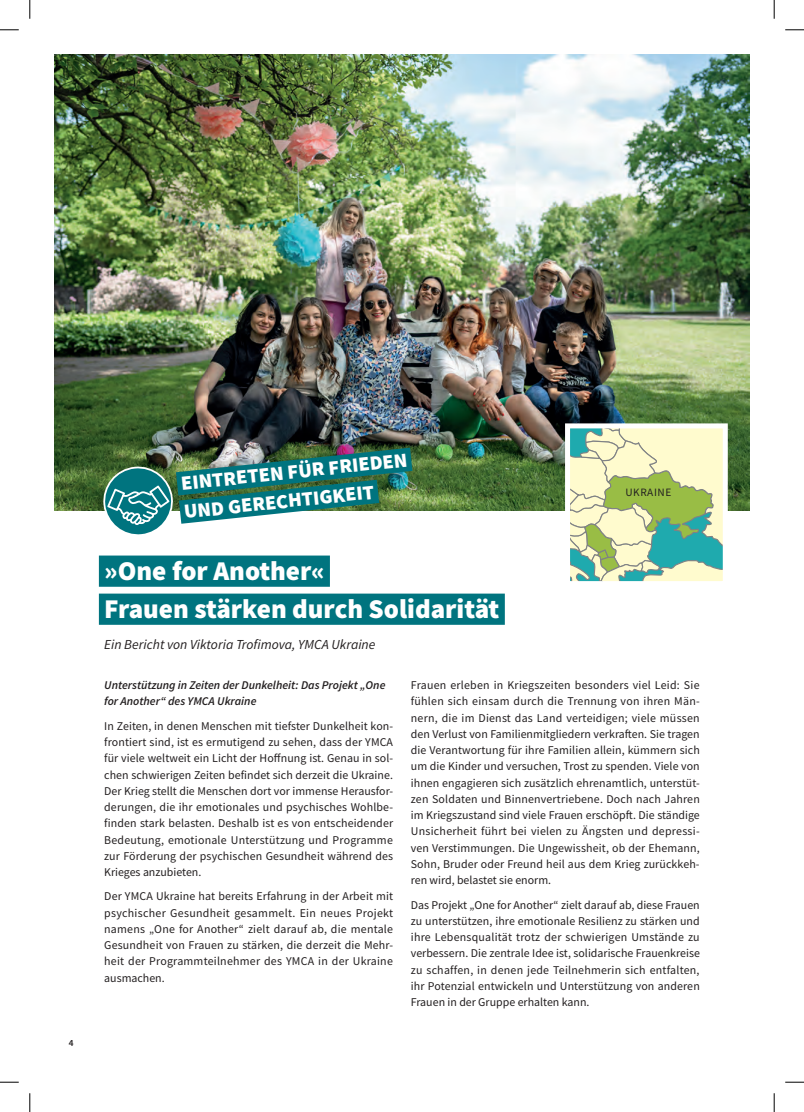
<style>
.page{position:relative;width:804px;height:1112px;background:#fff}
.page>*{position:absolute;margin:0;border:0;box-sizing:border-box;transform-origin:0 0}
.t1{font:900 27.12px/38px "Source Sans Pro";color:#fff}
.t2{font:900 20.25px/28.4px "Source Sans Pro";color:#fff}
.t3{font:italic 13.75px "Source Sans Pro";color:#231f20}
.t4{font:11.88px/16.2px "Source Sans Pro";letter-spacing:.01em;color:#231f20;text-align:justify}
.t5{font:italic 600 11.88px/16.2px "Source Sans Pro";color:#231f20}
.t6{font:11.25px "Source Sans Pro";letter-spacing:.05em;color:#231f20}
.t7{font:600 9.38px "Source Sans Pro";color:#231f20}
</style>
<div class="page">
<img style="left:55px;top:55px;width:694px;height:455px">
<div style="left:99px;top:556px;width:231px;height:31px;background:#00747f"></div>
<div style="left:99px;top:594px;width:406px;height:31px;background:#00747f"></div>
<img style="left:102px;top:434px;width:335px;height:101px">
<svg style="left:571px;top:429px;width:151px;height:151px;background:#bed8a9"></svg>
<div style="left:565px;top:423px;width:163px;height:163px;border:5px solid #fff"></div>
<svg style="left:0;top:29px;width:19px;height:2px"></svg>
<svg style="left:785px;top:29px;width:19px;height:2px"></svg>
<svg style="left:0;top:1081px;width:19px;height:2px"></svg>
<svg style="left:785px;top:1081px;width:19px;height:2px"></svg>
<svg style="left:29px;top:0;width:2px;height:19px"></svg>
<svg style="left:29px;top:1093px;width:2px;height:19px"></svg>
<svg style="left:773px;top:0;width:2px;height:19px"></svg>
<svg style="left:773px;top:1093px;width:2px;height:19px"></svg>
<p class="t7" style="left:69px;top:1037px;width:6px">4</p>
<h2 class="t2" style="left:180px;top:469px;width:229px;rotate:-6deg">EINTRETEN FÜR FRIEDEN<br>UND GERECHTIGKEIT</h2>
<p class="t6" style="left:625px;top:486px;width:47px">UKRAINE</p>
<h1 class="t1" style="left:104px;top:552px;width:397px">»One for Another«<br>Frauen stärken durch Solidarität</h1>
<p class="t3" style="left:104px;top:635px;width:273px">Ein Bericht von Viktoria Trofimova, YMCA Ukraine</p>
<p class="t4" style="left:411px;top:677px;width:290px">Frauen erleben in Kriegszeiten besonders viel Leid: Sie fühlen sich einsam durch die Trennung von ihren Män&shy;nern, die im Dienst das Land verteidigen; viele müssen den Verlust von Familienmitgliedern verkraften. Sie tragen die Verantwortung für ihre Familien allein, kümmern sich um die Kinder und versuchen, Trost zu spenden. Viele von ihnen engagieren sich zusätzlich ehrenamtlich, unterstüt&shy;zen Soldaten und Binnenvertriebene. Doch nach Jahren im Kriegszustand sind viele Frauen erschöpft. Die ständige Unsicherheit führt bei vielen zu Ängsten und depressi&shy;ven Verstimmungen. Die Ungewissheit, ob der Ehemann, Sohn, Bruder oder Freund heil aus dem Krieg zurückkeh&shy;ren wird, belastet sie enorm.</p>
<p class="t4" style="left:411px;top:896px;width:290px">Das Projekt „One for Another“ zielt darauf ab, diese Frauen zu unterstützen, ihre emotionale Resilienz zu stärken und ihre Lebensqualität trotz der schwierigen Umstände zu verbessern. Die zentrale Idee ist, solidarische Frauenkreise zu schaffen, in denen jede Teilnehmerin sich entfalten, ihr Potenzial entwickeln und Unterstützung von anderen Frauen in der Gruppe erhalten kann.</p>
<p class="t5" style="left:104px;top:677px;width:283px">Unterstützung in Zeiten der Dunkelheit: Das Projekt „One for Another“ des YMCA Ukraine</p>
<p class="t4" style="left:104px;top:718px;width:290px">In Zeiten, in denen Menschen mit tiefster Dunkelheit kon&shy;frontiert sind, ist es ermutigend zu sehen, dass der YMCA für viele weltweit ein Licht der Hoffnung ist. Genau in sol&shy;chen schwierigen Zeiten befindet sich derzeit die Ukraine.<br>Der Krieg stellt die Menschen dort vor immense Herausfor&shy;derungen, die ihr emotionales und psychisches Wohlbe&shy;finden stark belasten. Deshalb ist es von entscheidender Bedeutung, emotionale Unterstützung und Programme zur Förderung der psychischen Gesundheit während des Krieges anzubieten.</p>
<p class="t4" style="left:104px;top:888px;width:290px">Der YMCA Ukraine hat bereits Erfahrung in der Arbeit mit psychischer Gesundheit gesammelt. Ein neues Projekt namens „One for Another“ zielt darauf ab, die mentale Gesundheit von Frauen zu stärken, die derzeit die Mehr&shy;heit der Programmteilnehmer des YMCA in der Ukraine ausmachen.</p>
</div>
